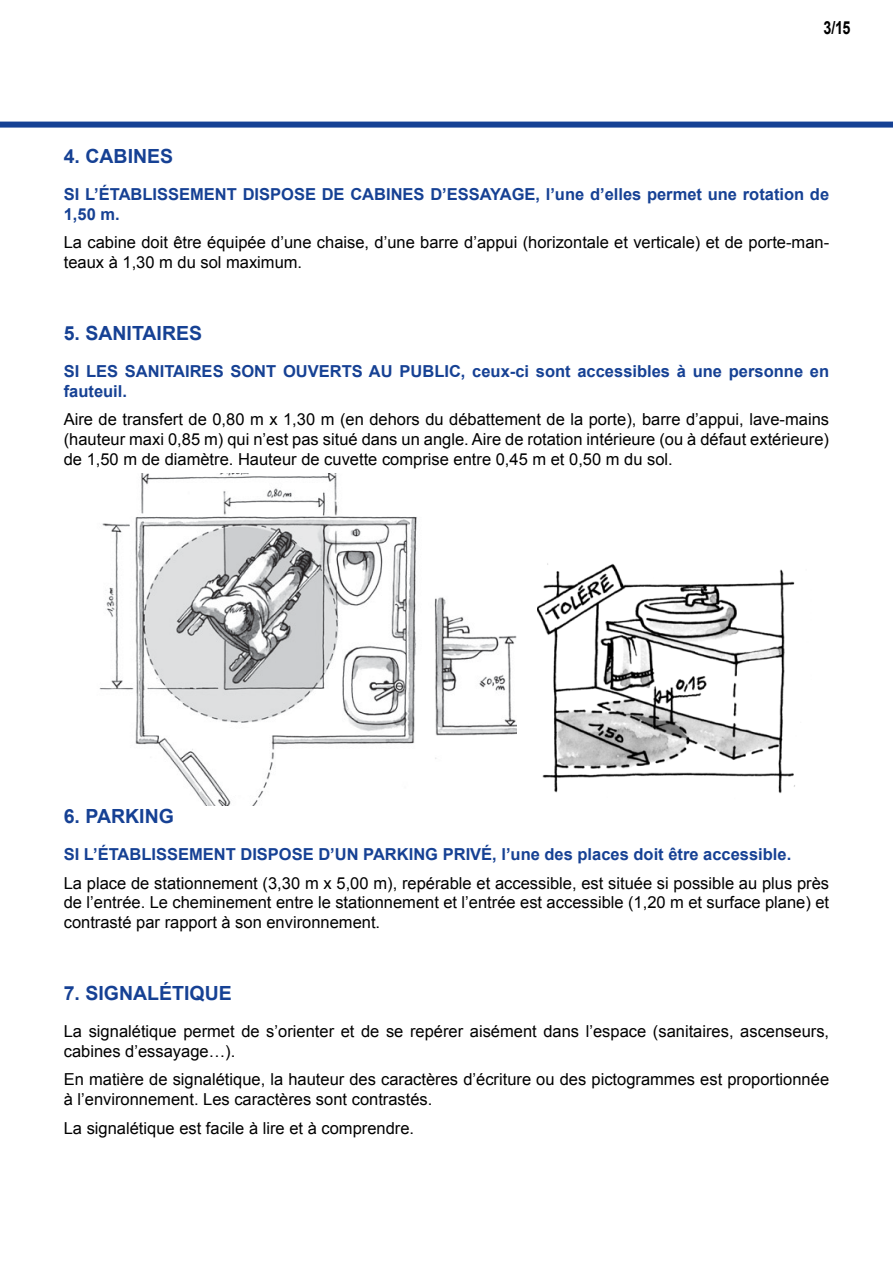
<style>
.page{position:relative;width:893px;height:1263px;background:#fff}
.page>*{position:absolute;margin:0;border:0;box-sizing:border-box;transform-origin:0 0}
.Titres{font:700 19.5px "Arial";color:#164194}
.t1{font:700 18px "Arial";color:#000;scale:.8 1}
.Texte_courant{font:16.5px/19.8px "Arial";color:#000}
.Texte_courant-2{font:700 16.5px/19.8px "Arial";color:#164194}
</style>
<div class="page">
<div style="left:0;top:122px;width:893px;height:6px;background:#164194"></div>
<img style="left:99px;top:474px;width:418px;height:331px">
<img style="left:538px;top:563px;width:257px;height:230px">
<p class="t1" style="left:823px;top:16px;width:35px">3/15</p>
<p class="Titres" style="left:64px;top:143px;width:111px">4. CABINES</p>
<p class="Texte_courant-2" style="left:64px;top:185px;width:767px">SI L’ÉTABLISSEMENT DISPOSE DE CABINES D’ESSAYAGE, l’une d’elles permet une rotation de<br>1,50 m.</p>
<p class="Texte_courant" style="left:64px;top:232px;width:767px">La cabine doit être équipée d’une chaise, d’une barre d’appui (horizontale et verticale) et de porte-man&shy;teaux à 1,30 m du sol maximum.</p>
<p class="Titres" style="left:64px;top:320px;width:140px">5. SANITAIRES</p>
<p class="Texte_courant-2" style="left:64px;top:362px;width:767px">SI LES SANITAIRES SONT OUVERTS AU PUBLIC, ceux-ci sont accessibles à une personne en fauteuil.</p>
<p class="Texte_courant" style="left:64px;top:409px;width:767px;text-align:justify">Aire de transfert de 0,80 m x 1,30 m (en dehors du débattement de la porte), barre d’appui, lave-mains (hauteur maxi 0,85 m) qui n’est pas situé dans un angle. Aire de rotation intérieure (ou à défaut extérieure) de 1,50 m de diamètre. Hauteur de cuvette comprise entre 0,45 m et 0,50 m du sol.</p>
<p class="Titres" style="left:64px;top:803px;width:112px">6. PARKING</p>
<p class="Texte_courant-2" style="left:64px;top:845px;width:729px">SI L’ÉTABLISSEMENT DISPOSE D’UN PARKING PRIVÉ, l’une des places doit être accessible.</p>
<p class="Texte_courant" style="left:64px;top:873px;width:767px;text-align:justify">La place de stationnement (3,30 m x 5,00 m), repérable et accessible, est située si possible au plus près de l’entrée. Le cheminement entre le stationnement et l’entrée est accessible (1,20 m et surface plane) et contrasté par rapport à son environnement.</p>
<p class="Titres" style="left:64px;top:981px;width:169px">7. SIGNALÉTIQUE</p>
<p class="Texte_courant" style="left:64px;top:1022px;width:767px">La signalétique permet de s’orienter et de se repérer aisément dans l’espace (sanitaires, ascenseurs, cabines d’essayage…).</p>
<p class="Texte_courant" style="left:64px;top:1070px;width:767px">En matière de signalétique, la hauteur des caractères d’écriture ou des pictogrammes est proportionnée à l’environnement. Les caractères sont contrastés.</p>
<p class="Texte_courant" style="left:64px;top:1118px;width:352px">La signalétique est facile à lire et à comprendre.</p>
</div>
